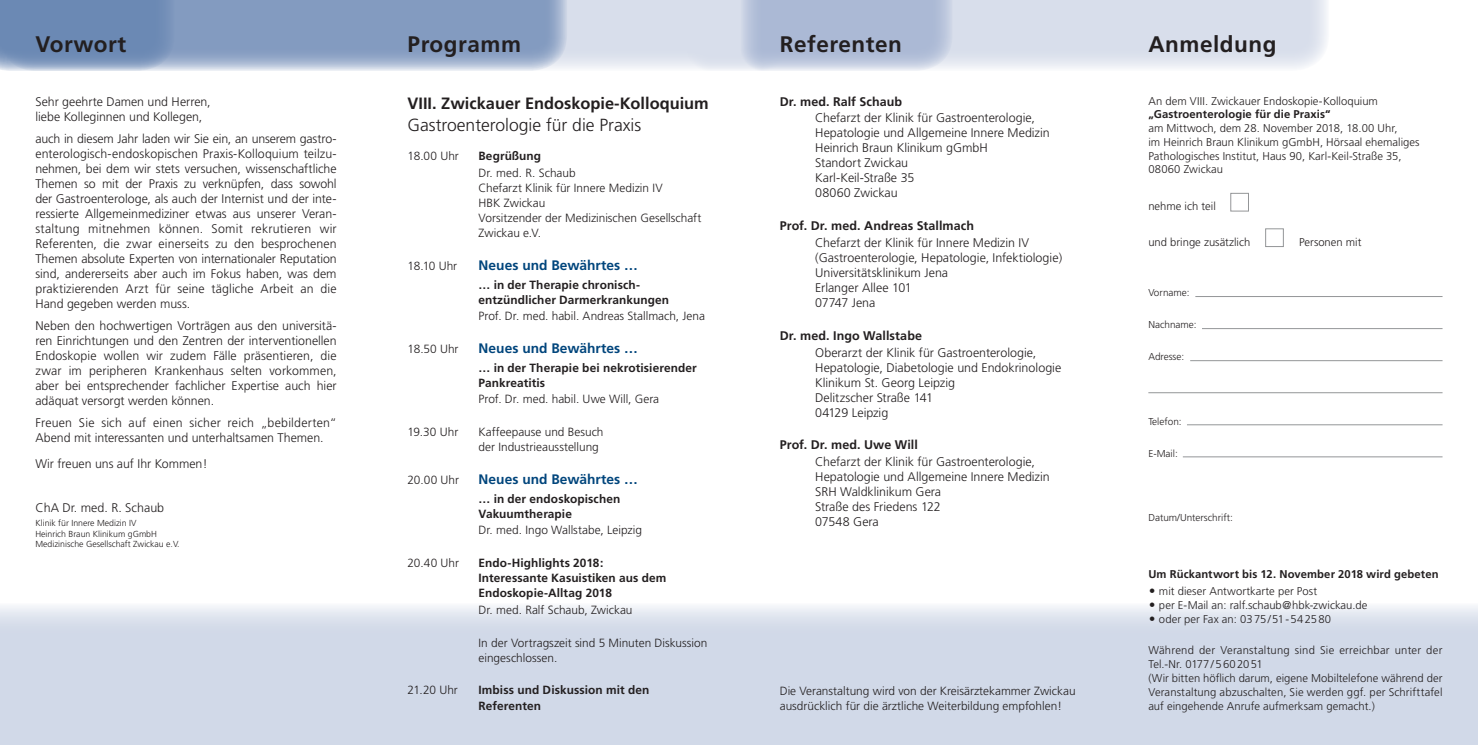
<style>
.page{position:relative;width:1478px;height:745px;background:#fff}
.page>*{position:absolute;margin:0;border:0;box-sizing:border-box;transform-origin:0 0}
.t1{font:700 22.5px "Frutiger";letter-spacing:.025em;color:#231f20}
.t2{font:300 17.5px "Frutiger";color:#231f20}
.t3{font:700 16.38px "Frutiger";color:#231f20}
.t4{font:700 13.75px "Frutiger";color:#00457c}
.t5{font:300 12.5px/15px "Frutiger";color:#231f20}
.t6{font:700 12.5px "Frutiger";letter-spacing:.005em;color:#231f20}
.t7{font:300 11.88px/15px "Frutiger";color:#231f20}
.t8{font:700 11.88px/15px "Frutiger";letter-spacing:.01em;color:#231f20}
.t9{font:300 11.25px/13.8px "Frutiger";letter-spacing:.005em;color:#231f20}
.t10{font:700 11.25px "Frutiger";letter-spacing:.01em;color:#231f20}
.t11{font:300 10px "Frutiger";color:#231f20}
.t12{font:300 8.75px/10.6px "Frutiger";color:#231f20}
</style>
<div class="page">
<div style="left:0;top:602px;width:1478px;height:142px;background:#d1d9e8"></div>
<svg style="left:567px;top:0;width:120px;height:68px;background:#dae0ec"></svg>
<svg style="left:0;top:0;width:567px;height:71px;background:#879fc2"></svg>
<svg style="left:687px;top:0;width:640px;height:70px;background:#dbe1ec"></svg>
<svg style="left:741px;top:0;width:211px;height:71px;background:#b4c1d9"></svg>
<div style="left:1230px;top:193px;width:18px;height:18px;border:1px solid #949698"></div>
<div style="left:1265px;top:228px;width:18px;height:19px;border:1px solid #949698"></div>
<hr style="left:1195px;top:296px;width:247px;height:1px;background:#949698">
<hr style="left:1202px;top:328px;width:240px;height:1px;background:#949698">
<hr style="left:1190px;top:360px;width:252px;height:1px;background:#949698">
<hr style="left:1148px;top:392px;width:294px;height:1px;background:#949698">
<hr style="left:1187px;top:424px;width:255px;height:1px;background:#949698">
<hr style="left:1182px;top:456px;width:260px;height:1px;background:#949698">
<svg style="left:1150px;top:602px;width:4px;height:4px"></svg>
<svg style="left:1150px;top:616px;width:4px;height:4px"></svg>
<h1 class="t1" style="left:35px;top:31px;width:92px">Vorwort</h1>
<p class="t5" style="left:35px;top:94px;width:177px">Sehr geehrte Damen und Herren, liebe Kolleginnen und Kollegen,</p>
<p class="t5" style="left:35px;top:131px;width:303px;text-align:justify">auch in diesem Jahr laden wir Sie ein, an unserem gastro&shy;enterologisch-endoskopischen Praxis-Kolloquium teilzu&shy;nehmen, bei dem wir stets versuchen, wissenschaftliche Themen so mit der Praxis zu verknüpfen, dass sowohl der Gastroenterologe, als auch der Internist und der inte&shy;ressierte Allgemeinmediziner etwas aus unserer Veran&shy;staltung mitnehmen können. Somit rekrutieren wir Referenten, die zwar einerseits zu den besprochenen Themen absolute Experten von internationaler Reputation sind, andererseits aber auch im Fokus haben, was dem praktizierenden Arzt für seine tägliche Arbeit an die Hand gegeben werden muss.</p>
<p class="t5" style="left:35px;top:318px;width:303px;text-align:justify">Neben den hochwertigen Vorträgen aus den universitä&shy;ren Einrichtungen und den Zentren der interventionellen Endoskopie wollen wir zudem Fälle präsentieren, die zwar im peripheren Krankenhaus selten vorkommen, aber bei entsprechender fachlicher Expertise auch hier adäquat versorgt werden können.</p>
<p class="t5" style="left:35px;top:415px;width:303px">Freuen Sie sich auf einen sicher reich „bebilderten“<br>Abend mit interessanten und unterhaltsamen Themen.</p>
<p class="t5" style="left:35px;top:456px;width:174px">Wir freuen uns auf Ihr Kommen!</p>
<p class="t5" style="left:35px;top:499px;width:130px">ChA Dr. med. R. Schaub</p>
<p class="t12" style="left:35px;top:517px;width:146px">Klinik für Innere Medizin IV<br>Heinrich Braun Klinikum gGmbH<br>Medizinische Gesellschaft Zwickau e.V.</p>
<h1 class="t1" style="left:407px;top:31px;width:115px">Programm</h1>
<h3 class="t3" style="left:407px;top:93px;width:303px">VIII. Zwickauer Endoskopie-Kolloquium</h3>
<p class="t7" style="left:407px;top:149px;width:53px">18.00 Uhr</p>
<p class="t8" style="left:478px;top:148px;width:64px">Begrüßung</p>
<p class="t7" style="left:478px;top:165px;width:224px">Dr. med. R. Schaub<br>Chefarzt Klinik für Innere Medizin IV<br>HBK Zwickau<br>Vorsitzender der Medizinischen Gesellschaft<br>Zwickau e.V.</p>
<p class="t7" style="left:407px;top:258px;width:51px">18.10 Uhr</p>
<p class="t4" style="left:478px;top:257px;width:161px">Neues und Bewährtes …</p>
<p class="t8" style="left:478px;top:276px;width:192px">… in der Therapie chronisch&shy;entzündlicher Darmerkrankungen</p>
<p class="t7" style="left:478px;top:308px;width:228px">Prof. Dr. med. habil. Andreas Stallmach, Jena</p>
<p class="t7" style="left:407px;top:341px;width:52px">18.50 Uhr</p>
<p class="t4" style="left:478px;top:340px;width:161px">Neues und Bewährtes …</p>
<p class="t8" style="left:478px;top:359px;width:220px">… in der Therapie bei nekrotisierender<br>Pankreatitis</p>
<p class="t7" style="left:478px;top:391px;width:182px">Prof. Dr. med. habil. Uwe Will, Gera</p>
<p class="t7" style="left:407px;top:424px;width:52px">19.30 Uhr</p>
<p class="t7" style="left:478px;top:424px;width:127px">Kaffeepause und Besuch der Industrieausstellung</p>
<p class="t7" style="left:407px;top:472px;width:53px">20.00 Uhr</p>
<p class="t4" style="left:478px;top:471px;width:161px">Neues und Bewährtes …</p>
<p class="t8" style="left:478px;top:490px;width:143px">… in der endoskopischen<br>Vakuumtherapie</p>
<p class="t7" style="left:478px;top:522px;width:165px">Dr. med. Ingo Wallstabe, Leipzig</p>
<p class="t7" style="left:407px;top:555px;width:53px">20.40 Uhr</p>
<p class="t8" style="left:478px;top:555px;width:189px">Endo-Highlights 2018:<br>Interessante Kasuistiken aus dem<br>Endoskopie-Alltag 2018</p>
<p class="t7" style="left:478px;top:602px;width:156px">Dr. med. Ralf Schaub, Zwickau</p>
<p class="t7" style="left:478px;top:634px;width:230px">In der Vortragszeit sind 5 Minuten Diskussion eingeschlossen.</p>
<p class="t7" style="left:407px;top:682px;width:52px">21.20 Uhr</p>
<p class="t8" style="left:478px;top:682px;width:172px">Imbiss und Diskussion mit den<br>Referenten</p>
<h2 class="t2" style="left:407px;top:115px;width:235px">Gastroenterologie für die Praxis</h2>
<h1 class="t1" style="left:780px;top:31px;width:124px">Referenten</h1>
<p class="t6" style="left:780px;top:94px;width:124px">Dr. med. Ralf Schaub</p>
<p class="t5" style="left:815px;top:110px;width:236px">Chefarzt der Klinik für Gastroenterologie,<br>Hepatologie und Allgemeine Innere Medizin<br>Heinrich Braun Klinikum gGmbH<br>Standort Zwickau<br>Karl-Keil-Straße 35<br>08060 Zwickau</p>
<p class="t6" style="left:780px;top:218px;width:196px">Prof. Dr. med. Andreas Stallmach</p>
<p class="t5" style="left:815px;top:235px;width:249px">Chefarzt der Klinik für Innere Medizin IV (Gastroenterologie, Hepatologie, Infektiologie)<br>Universitätsklinikum Jena<br>Erlanger Allee 101<br>07747 Jena</p>
<p class="t6" style="left:780px;top:328px;width:144px">Dr. med. Ingo Wallstabe</p>
<p class="t5" style="left:815px;top:344px;width:248px">Oberarzt der Klinik für Gastroenterologie,<br>Hepatologie, Diabetologie und Endokrinologie<br>Klinikum St. Georg Leipzig<br>Delitzscher Straße 141<br>04129 Leipzig</p>
<p class="t6" style="left:780px;top:437px;width:140px">Prof. Dr. med. Uwe Will</p>
<p class="t5" style="left:815px;top:454px;width:236px">Chefarzt der Klinik für Gastroenterologie,<br>Hepatologie und Allgemeine Innere Medizin<br>SRH Waldklinikum Gera<br>Straße des Friedens 122<br>07548 Gera</p>
<p class="t7" style="left:780px;top:683px;width:297px;line-height:14.4px">Die Veranstaltung wird von der Kreisärztekammer Zwickau ausdrücklich für die ärztliche Weiterbildung empfohlen!</p>
<h1 class="t1" style="left:1148px;top:31px;width:130px">Anmeldung</h1>
<p class="t9" style="left:1148px;top:94px;width:231px">An dem VIII. Zwickauer Endoskopie-Kolloquium</p>
<p class="t10" style="left:1148px;top:108px;width:184px">„Gastroenterologie für die Praxis“</p>
<p class="t9" style="left:1148px;top:121px;width:273px">am Mittwoch, dem 28. November 2018, 18.00 Uhr,<br>im Heinrich Braun Klinikum gGmbH, Hörsaal ehemaliges Pathologisches Institut, Haus 90, Karl-Keil-Straße 35, 08060 Zwickau</p>
<p class="t9" style="left:1148px;top:199px;width:69px">nehme ich teil</p>
<p class="t9" style="left:1148px;top:234px;width:103px">und bringe zusätzlich</p>
<p class="t9" style="left:1299px;top:234px;width:64px">Personen mit</p>
<p class="t11" style="left:1148px;top:287px;width:43px">Vorname:</p>
<p class="t11" style="left:1148px;top:319px;width:50px">Nachname:</p>
<p class="t11" style="left:1148px;top:351px;width:37px">Adresse:</p>
<p class="t11" style="left:1148px;top:415px;width:35px">Telefon:</p>
<p class="t11" style="left:1148px;top:447px;width:31px">E-Mail:</p>
<p class="t11" style="left:1148px;top:511px;width:86px">Datum/Unterschrift:</p>
<p class="t10" style="left:1148px;top:567px;width:292px">Um Rückantwort bis 12. November 2018 wird gebeten</p>
<p class="t9" style="left:1159px;top:584px;width:210px">mit dieser Antwortkarte per Post<br>per E-Mail an: ralf.schaub@hbk-zwickau.de oder per Fax an: 0375/51-542580</p>
<p class="t9" style="left:1148px;top:643px;width:296px">Während der Veranstaltung sind Sie erreichbar unter der Tel.-Nr. 0177/5602051<br>(Wir bitten höflich darum, eigene Mobiltelefone während der Veranstaltung abzuschalten, Sie werden ggf. per Schrifttafel auf eingehende Anrufe aufmerksam gemacht.)</p>
</div>
